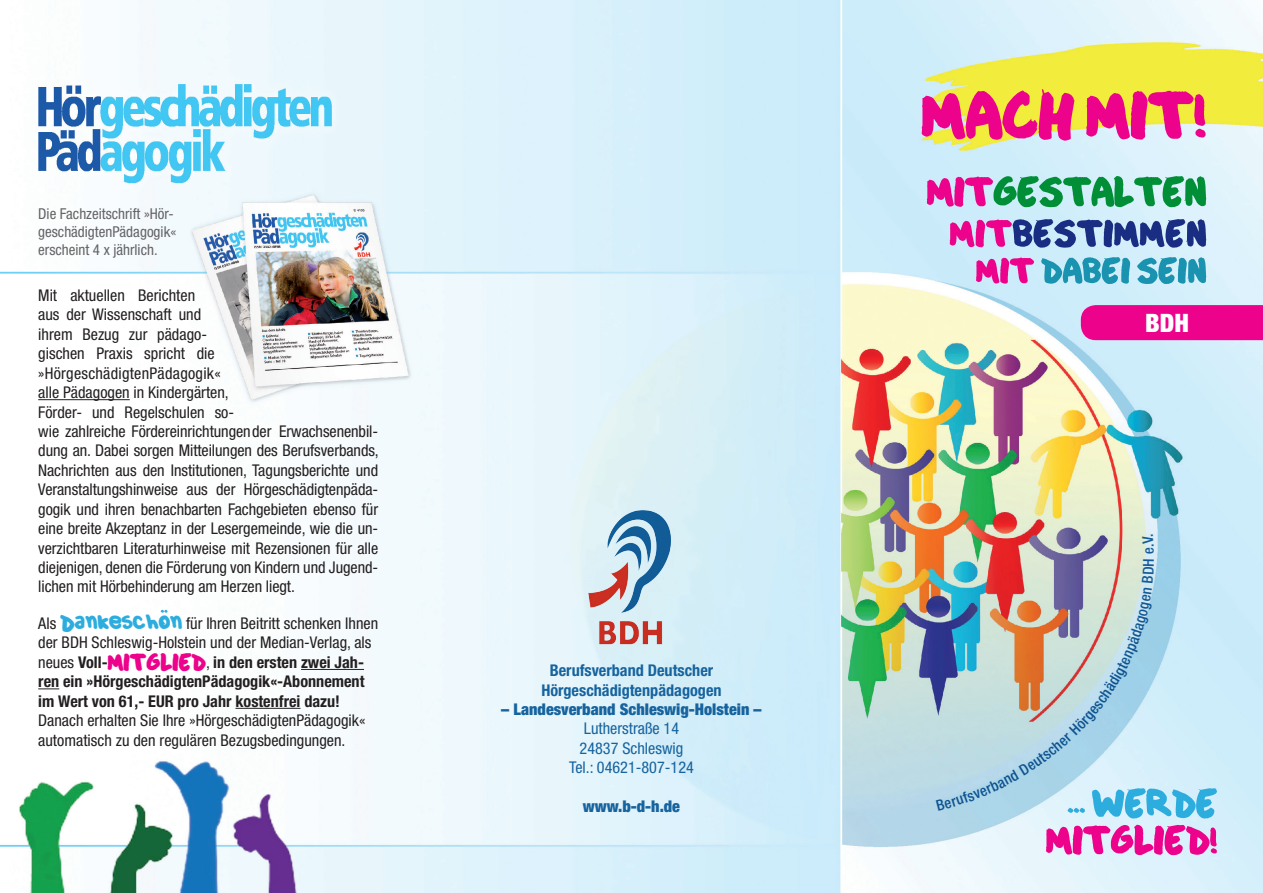
<style>
.page{position:relative;width:1263px;height:893px;background:#fff}
.page>*{position:absolute;margin:0;border:0;box-sizing:border-box;transform-origin:0 0}
.t1{font:900 condensed 25.35px "Helvetica Neue";color:#fff}
.t2{font:condensed 16.2px/19.5px "Helvetica Neue";letter-spacing:-.005em;color:#231f20}
.t3{font:700 condensed 16.2px "Helvetica Neue";color:#16639e}
.t4{font:condensed 16.2px/19.5px "Helvetica Neue";color:#16639e}
.t5{font:900 condensed 16.2px "Helvetica Neue";color:#16639e}
.t6{font:condensed 15px/18px "Helvetica Neue";color:#636366}
.s1{font-family:"Culia";font-stretch:normal;color:#2dadde}
.s2{font-weight:700}
.s3{font-family:"Culia";font-stretch:normal;color:#ed028c}
</style>
<div class="page">
<img style="left:0;top:0;width:1263px;height:893px">
<svg style="left:1046px;top:825px;width:171px;height:30px;background:#e667bb"></svg>
<svg style="left:1041px;top:257px;width:165px;height:27px;background:#62b6cd"></svg>
<svg style="left:976px;top:258px;width:58px;height:26px;background:#de67bb"></svg>
<svg style="left:950px;top:219px;width:256px;height:29px;background:#8379b7"></svg>
<svg style="left:927px;top:176px;width:279px;height:31px;background:#7aa596"></svg>
<svg style="left:922px;top:89px;width:283px;height:52px;background:#ec6e7f"></svg>
<svg style="left:161px;top:610px;width:6px;height:3px"></svg>
<hr style="left:38px;top:399px;width:92px;height:1px;background:#231f20">
<hr style="left:301px;top:669px;width:63px;height:1px;background:#231f20">
<svg style="left:38px;top:688px;width:21px;height:1px"></svg>
<hr style="left:235px;top:708px;width:65px;height:1px;background:#231f20">
<div style="left:1081px;top:305px;width:182px;height:35px;background:#ed028c"></div>
<div style="left:580px;top:500px;width:100px;height:153px;background:#daf0f6"></div>
<img style="left:575px;top:503px;width:113px;height:147px">
<svg style="left:936px;top:534px;width:281px;height:284px;background:#b6cad2"></svg>
<p class="t6" style="left:38px;top:204px;width:139px">Die Fachzeitschrift »Hör&shy;geschädigtenPädagogik« erscheint 4 x jährlich.</p>
<p class="t2" style="left:38px;top:285px;width:342px">Mit aktuellen Berichten<br>aus der Wissenschaft und<br>ihrem Bezug zur pädago-<br>gischen Praxis spricht die »HörgeschädigtenPädagogik«<br>alle Pädagogen in Kindergärten,<br>Förder- und Regelschulen so-<br>wie zahlreiche Fördereinrichtungen der Erwachsenenbil&shy;dung an. Dabei sorgen Mitteilungen des Berufsverbands, Nachrichten aus den Institutionen, Tagungsberichte und Veranstaltungshinweise aus der Hörgeschädigtenpäda&shy;gogik und ihren benachbarten Fachgebieten ebenso für eine breite Akzeptanz in der Lesergemeinde, wie die un&shy;verzichtbaren Literaturhinweise mit Rezensionen für alle diejenigen, denen die Förderung von Kindern und Jugend&shy;lichen mit Hörbehinderung am Herzen liegt.</p>
<p class="t2" style="left:38px;top:613px;width:341px">Als <span class="s1">Dankeschon</span> für Ihren Beitritt schenken Ihnen der BDH Schleswig-Holstein und der Median-Verlag, als neues <span class="s2">Voll-</span><span class="s3">MITGLIED</span>, <span class="s2">in den ersten zwei Jah&shy;ren ein »HörgeschädigtenPädagogik«-Abonnement im Wert von 61,- EUR pro Jahr kostenfrei dazu!<br></span>Danach erhalten Sie Ihre »HörgeschädigtenPädagogik« automatisch zu den regulären Bezugsbedingungen.</p>
<p class="t3" style="left:550px;top:661px;width:165px">Berufsverband Deutscher</p>
<p class="t3" style="left:541px;top:680px;width:182px">Hörgeschädigtenpädagogen</p>
<p class="t5" style="left:501px;top:699px;width:262px">– Landesverband Schleswig-Holstein –</p>
<p class="t4" style="left:580px;top:719px;width:105px">Lutherstraße 14<br>24837 Schleswig</p>
<p class="t4" style="left:569px;top:758px;width:126px">Tel.: 04621-807-124</p>
<p class="t5" style="left:583px;top:796px;width:99px">www.b-d-h.de</p>
<p class="t1" style="left:1145px;top:307px;width:45px">BDH</p>
</div>
